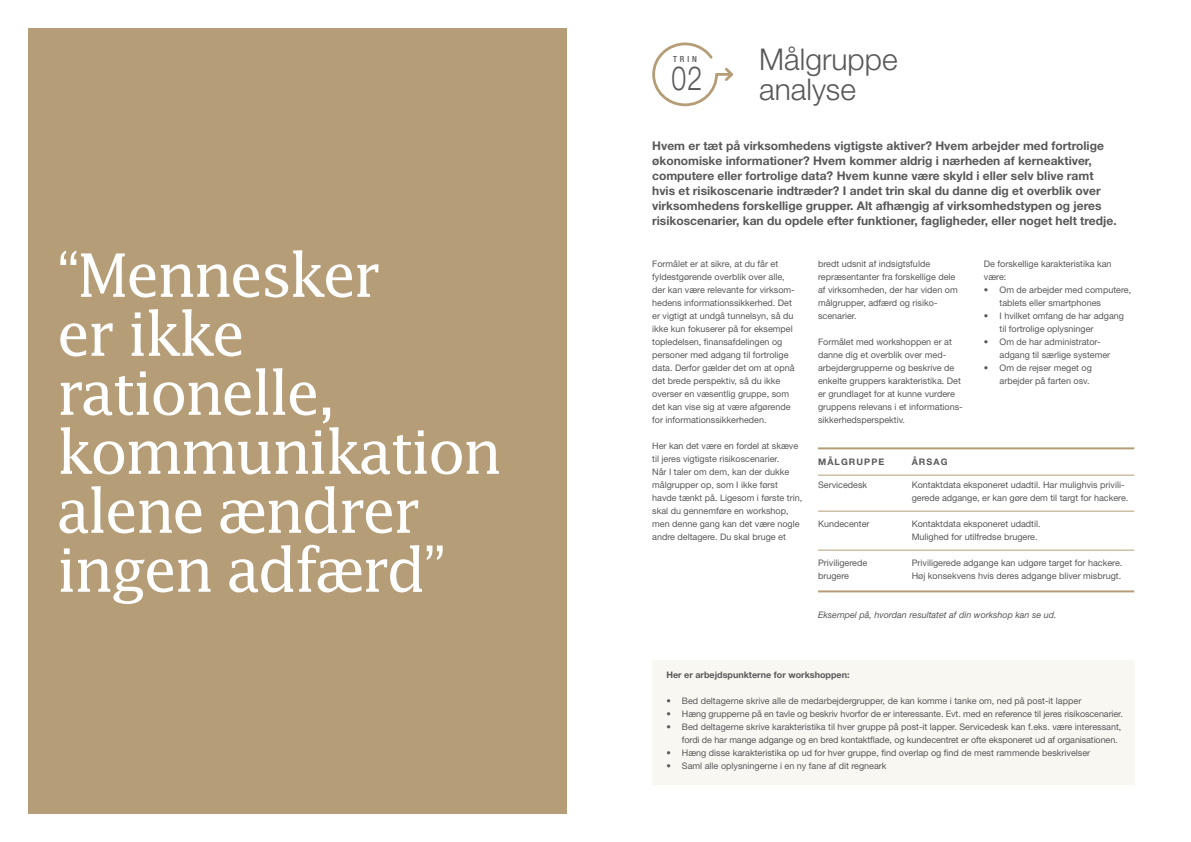
<style>
.page{position:relative;width:1191px;height:842px;background:#fff}
.page>*{position:absolute;margin:0;border:0;box-sizing:border-box;transform-origin:0 0}
.t1{font:60px/59px "Lucida";letter-spacing:-.05em;color:#fff}
.t2{font:300 33.3px "Helvetica Neue LT Pro";color:#58585a;scale:.8 1}
.t3{font:300 30px/30px "Helvetica Neue LT Pro";color:#58585a}
.t4{font:700 12px/15px "Helvetica Neue LT Pro";color:#58585a}
.t5{font:9px/13px "Helvetica Neue LT Pro";color:#58585a}
.t6{font:italic 9px "Helvetica Neue LT Pro";color:#58585a}
.t7{font:700 9px "Helvetica Neue LT Pro";color:#58585a}
.t8{font:700 9px "Helvetica Neue LT Pro";letter-spacing:.12em;color:#58585a}
.t9{font:500 condensed 8.4px "Helvetica Neue LT Pro";color:#58585a}
</style>
<div class="page">
<div style="left:652px;top:660px;width:482px;height:125px;background:#f9f7f1"></div>
<svg style="left:652px;top:42px;width:81px;height:65px"></svg>
<hr style="left:818px;top:447px;width:316px;height:2px;background:#b59d77">
<hr style="left:818px;top:475px;width:316px;height:1px;background:#b59d77">
<hr style="left:818px;top:511px;width:316px;height:1px;background:#b59d77">
<hr style="left:818px;top:550px;width:316px;height:1px;background:#b59d77">
<hr style="left:818px;top:590px;width:316px;height:2px;background:#b59d77">
<div style="left:28px;top:28px;width:539px;height:786px;background:#b59d77"></div>
<h1 class="t1" style="left:57px;top:244px;width:447px">“Mennesker<br>er ikke rationelle, kommunikation alene ændrer ingen adfærd”</h1>
<h3 class="t3" style="left:759px;top:44px;width:140px">Målgruppe analyse</h3>
<p class="t4" style="left:652px;top:138px;width:466px">Hvem er tæt på virksomhedens vigtigste aktiver? Hvem arbejder med fortrolige økonomiske informationer? Hvem kommer aldrig i nærheden af kerneaktiver, computere eller fortrolige data? Hvem kunne være skyld i eller selv blive ramt hvis et risikoscenarie indtræder? I andet trin skal du danne dig et overblik over virksomhedens forskellige grupper. Alt afhængig af virksomhedstypen og jeres risikoscenarier, kan du opdele efter funktioner, fagligheder, eller noget helt tredje.</p>
<p class="t5" style="left:652px;top:257px;width:144px">Formålet er at sikre, at du får et fyldestgørende overblik over alle, der kan være relevante for virksom&shy;hedens informationssikkerhed. Det er vigtigt at undgå tunnelsyn, så du ikke kun fokuserer på for eksempel topledelsen, finansafdelingen og personer med adgang til fortrolige data. Derfor gælder det om at opnå det brede perspektiv, så du ikke overser en væsentlig gruppe, som det kan vise sig at være afgørende for informationssikkerheden.</p>
<p class="t5" style="left:652px;top:439px;width:152px">Her kan det være en fordel at skæve til jeres vigtigste risikoscenarier.<br>Når I taler om dem, kan der dukke målgrupper op, som I ikke først havde tænkt på. Ligesom i første trin, skal du gennemføre en workshop, men denne gang kan det være nogle andre deltagere. Du skal bruge et</p>
<p class="t9" style="left:673px;top:54px;width:25px">TRIN</p>
<h2 class="t2" style="left:671px;top:58px;width:40px">02</h2>
<p class="t5" style="left:984px;top:257px;width:129px">De forskellige karakteristika kan være:</p>
<p class="t5" style="left:999px;top:283px;width:133px;text-indent:-16px">• Om de arbejder med computere, tablets eller smartphones</p>
<p class="t5" style="left:999px;top:309px;width:126px;text-indent:-16px">• I hvilket omfang de har adgang til fortrolige oplysninger</p>
<p class="t5" style="left:999px;top:335px;width:112px;text-indent:-16px">• Om de har administrator&shy;adgang til særlige systemer</p>
<p class="t5" style="left:984px;top:361px;width:109px;text-align:right">• Om de rejser meget og arbejder på farten osv.</p>
<p class="t5" style="left:818px;top:257px;width:141px">bredt udsnit af indsigtsfulde repræsentanter fra forskellige dele af virksomheden, der har viden om målgrupper, adfærd og risiko&shy;scenarier.</p>
<p class="t5" style="left:818px;top:335px;width:146px">Formålet med workshoppen er at danne dig et overblik over med&shy;arbejdergrupperne og beskrive de enkelte gruppers karakteristika. Det er grundlaget for at kunne vurdere gruppens relevans i et informations&shy;sikkerhedsperspektiv.</p>
<p class="t8" style="left:818px;top:456px;width:68px">MÅLGRUPPE</p>
<p class="t7" style="left:911px;top:456px;width:37px">ÅRSAG</p>
<p class="t5" style="left:818px;top:479px;width:51px">Servicedesk</p>
<p class="t5" style="left:911px;top:479px;width:218px">Kontaktdata eksponeret udadtil. Har mulighvis privili&shy;gerede adgange, er kan gøre dem til targt for hackere.</p>
<p class="t5" style="left:818px;top:518px;width:53px">Kundecenter</p>
<p class="t5" style="left:911px;top:518px;width:130px">Kontaktdata eksponeret udadtil.<br>Mulighed for utilfredse brugere.</p>
<p class="t5" style="left:818px;top:557px;width:51px">Priviligerede</p>
<p class="t5" style="left:911px;top:557px;width:212px">Priviligerede adgange kan udgøre target for hackere.</p>
<p class="t5" style="left:818px;top:570px;width:33px">brugere</p>
<p class="t5" style="left:911px;top:570px;width:211px">Høj konsekvens hvis deres adgange bliver misbrugt.</p>
<p class="t6" style="left:818px;top:609px;width:240px">Eksempel på, hvordan resultatet af din workshop kan se ud.</p>
<p class="t7" style="left:666px;top:669px;width:185px">Her er arbejdspunkterne for workshoppen:</p>
<p class="t5" style="left:666px;top:694px;width:416px">• Bed deltagerne skrive alle de medarbejdergrupper, de kan komme i tanke om, ned på post-it lapper</p>
<p class="t5" style="left:666px;top:707px;width:458px">• Hæng grupperne på en tavle og beskriv hvorfor de er interessante. Evt. med en reference til jeres risikoscenarier.</p>
<p class="t5" style="left:682px;top:720px;width:441px;text-indent:-16px">• Bed deltagerne skrive karakteristika til hver gruppe på post-it lapper. Servicedesk kan f.eks. være interessant, fordi de har mange adgange og en bred kontaktflade, og kundecentret er ofte eksponeret ud af organisationen.</p>
<p class="t5" style="left:666px;top:746px;width:425px">• Hæng disse karakteristika op ud for hver gruppe, find overlap og find de mest rammende beskrivelser</p>
<p class="t5" style="left:666px;top:759px;width:222px">• Saml alle oplysningerne i en ny fane af dit regneark</p>
</div>
